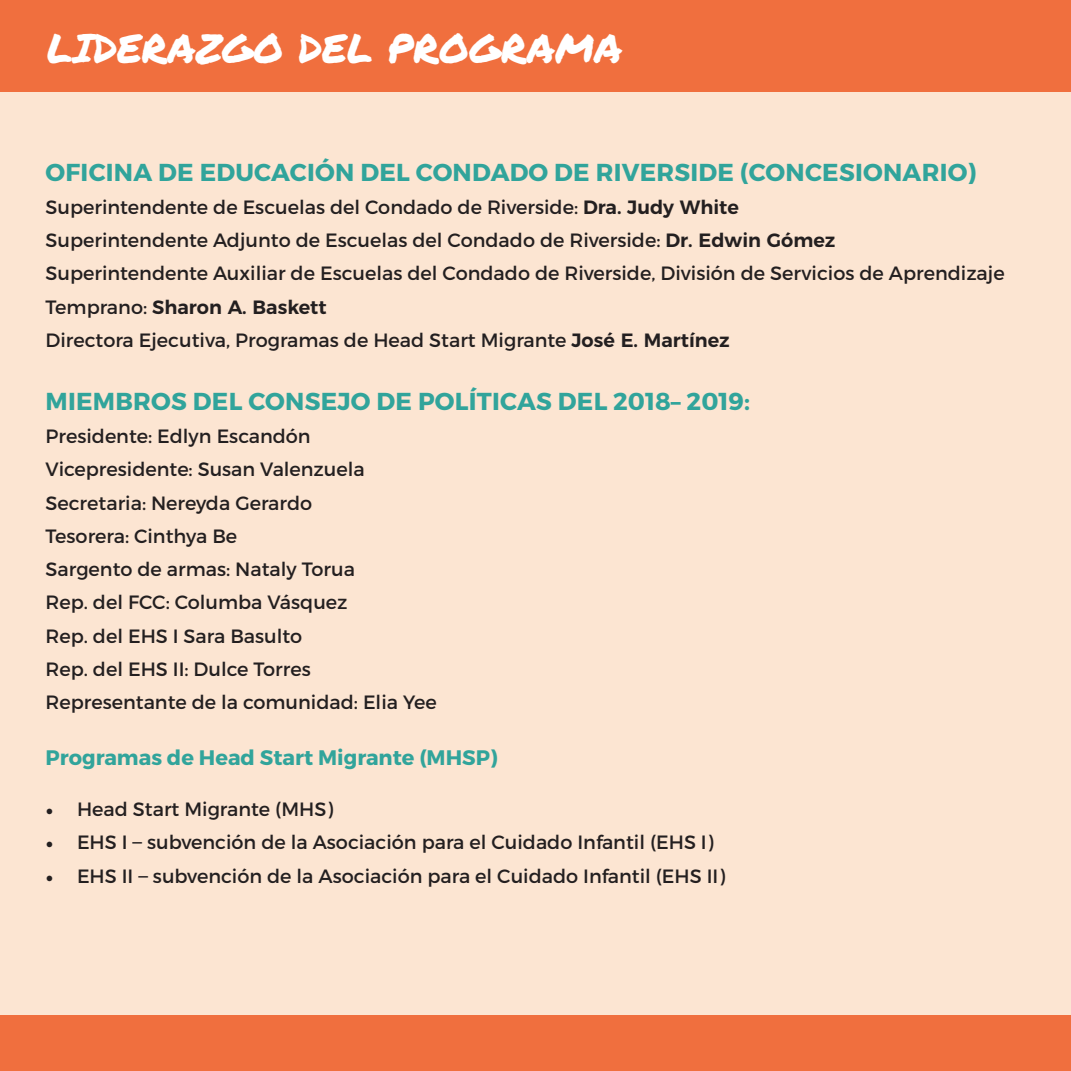
<style>
.page{position:relative;width:1071px;height:1071px;background:#fce5d2}
.page>*{position:absolute;margin:0;border:0;box-sizing:border-box;transform-origin:0 0}
.t1{font:40.25px "Permanent Marker";color:#fff}
.t2{font:700 24.5px "Montserrat";letter-spacing:.01em;color:#31a49b}
.t3{font:700 21px "Montserrat";color:#31a49b}
.t4{font:19.25px/33.2px "Montserrat";color:#231f20}
.s1{font-weight:600}
.s2{font-family:"Minion Pro";font-size:21px}
.s3{font-family:"Futura Std";font-weight:500}
</style>
<div class="page">
<div style="left:0;top:0;width:1071px;height:91px;background:#f06f3e"></div>
<div style="left:0;top:1016px;width:1071px;height:55px;background:#f06f3e"></div>
<p class="t1" style="left:47px;top:18px;width:577px">LIDERAZGO DEL PROGRAMA</p>
<p class="t2" style="left:46px;top:157px;width:932px">OFICINA DE EDUCACIÓN DEL CONDADO DE RIVERSIDE (CONCESIONARIO)</p>
<p class="t4" style="left:46px;top:190px;width:695px">Superintendente de Escuelas del Condado de Riverside: <span class="s1">Dra. Judy White</span></p>
<p class="t4" style="left:46px;top:224px;width:791px">Superintendente Adjunto de Escuelas del Condado de Riverside: <span class="s1">Dr. Edwin Gómez</span></p>
<p class="t4" style="left:46px;top:257px;width:961px">Superintendente Auxiliar de Escuelas del Condado de Riverside, División de Servicios de Aprendizaje<br>Temprano: <span class="s1">Sharon A. Baskett</span></p>
<p class="t4" style="left:46px;top:323px;width:686px">Directora Ejecutiva, Programas de Head Start Migrante <span class="s1">José E. Martínez</span></p>
<p class="t2" style="left:46px;top:386px;width:706px">MIEMBROS DEL CONSEJO DE POLÍTICAS DEL 2018– 2019:</p>
<p class="t4" style="left:46px;top:420px;width:267px">Presidente: Edlyn Escandón</p>
<p class="t4" style="left:46px;top:453px;width:321px">Vicepresidente: Susan Valenzuela</p>
<p class="t4" style="left:46px;top:486px;width:268px">Secretaria: Nereyda Gerardo</p>
<p class="t4" style="left:46px;top:519px;width:193px">Tesorera: Cinthya Be</p>
<p class="t4" style="left:46px;top:553px;width:311px">Sargento de armas: Nataly Torua</p>
<p class="t4" style="left:46px;top:586px;width:304px">Rep. del FCC: Columba Vásquez</p>
<p class="t4" style="left:46px;top:619px;width:258px">Rep. del EHS I Sara Basulto</p>
<p class="t4" style="left:46px;top:652px;width:267px">Rep. del EHS II: Dulce Torres</p>
<p class="t4" style="left:46px;top:686px;width:393px">Representante de la comunidad: Elia Yee</p>
<p class="t3" style="left:46px;top:745px;width:454px">Programas de Head Start Migrante (MHSP)</p>
<p class="t4" style="left:46px;top:793px;width:289px"><span class="s2">•</span> Head Start Migrante (MHS)</p>
<p class="t4" style="left:46px;top:826px;width:669px"><span class="s2">•</span> EHS I <span class="s3">–</span> subvención de la Asociación para el Cuidado Infantil (EHS I)</p>
<p class="t4" style="left:46px;top:859px;width:681px"><span class="s2">•</span> EHS II <span class="s3">–</span> subvención de la Asociación para el Cuidado Infantil (EHS II)</p>
</div>
